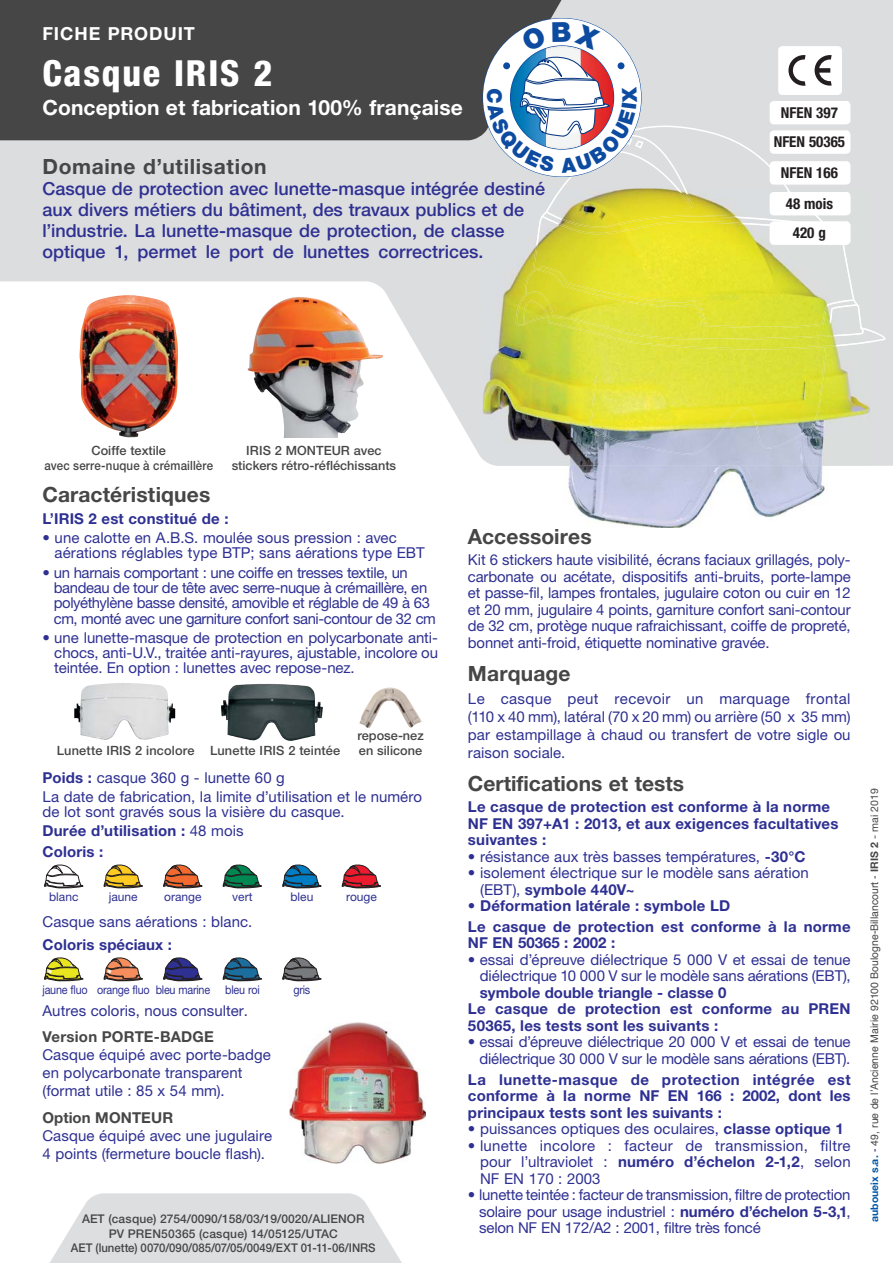
<style>
.page{position:relative;width:893px;height:1263px;background:#fff}
.page>*{position:absolute;margin:0;border:0;box-sizing:border-box;transform-origin:0 0}
.t1{font:800 condensed 36px "Helvetica Neue LT Std";letter-spacing:.05em;color:#fff}
.t2{font:700 21px "Helvetica Neue LT Std";letter-spacing:.005em;color:#464647}
.t3{font:700 21px "Helvetica Neue LT Std";letter-spacing:.005em;color:#fff}
.t4{font:700 21px "Helvetica Neue LT Std";letter-spacing:.03em;color:#464647}
.t5{font:500 18px/21px "Helvetica Neue LT Std";color:#2e3092}
.t6{font:700 18px "Helvetica Neue LT Std";letter-spacing:.05em;color:#fff}
.t7{font:15px/16.5px "Helvetica Neue LT Std";color:#2e3092}
.t8{font:700 15px/16.5px "Helvetica Neue LT Std";letter-spacing:.015em;color:#2e3092}
.t9{font:15px/15px "Helvetica Neue LT Std";letter-spacing:-.025em;color:#2e3092}
.t10{font:15px "Helvetica Neue LT Std";letter-spacing:-.03em;color:#2e3092}
.t11{font:700 condensed 15px/29.4px "Helvetica Neue LT Std";color:#231f20;text-align:center}
.t12{font:700 15px "Helvetica Neue LT Std";letter-spacing:.01em;color:#464647}
.t13{font:500 12.75px/15.3px "Helvetica Neue LT Std";color:#464647;text-align:center}
.t14{font:500 12px/14.4px "Helvetica Neue LT Std";color:#464647;text-align:center}
.t15{font:12px "Helvetica Neue LT Std";letter-spacing:-.02em;color:#2e3092;scale:.9 1}
.t16{font:12px "Helvetica Neue LT Std";letter-spacing:-.02em;color:#2e3092}
.t17{font:10.5px "Helvetica";color:#464647}
.s1{font-weight:700}
.s2{font-family:"Helvetica Neue LT Std";font-weight:700;color:#0057a8}
.s3{color:#201c70}
.s4{font-family:"Helvetica Neue LT Std";font-weight:700}
.s5{font-family:"Helvetica Neue LT Std"}
</style>
<div class="page">
<svg style="left:0;top:0;width:893px;height:466px;fill:#dcddde"></svg>
<div style="left:0;top:0;width:574px;height:140px;background:#464647"></div>
<div style="left:870px;top:190px;width:15px;height:160px;background:#dcddde"></div>
<svg style="left:50px;top:1193px;width:352px;height:70px;background:#e1e2e2"></svg>
<img style="left:79px;top:295px;width:99px;height:142px">
<div style="left:43px;top:445px;width:172px;height:25px;background:#fff"></div>
<img style="left:248px;top:297px;width:135px;height:140px">
<div style="left:224px;top:445px;width:180px;height:25px;background:#fff"></div>
<img style="left:74px;top:690px;width:101px;height:50px">
<img style="left:221px;top:700px;width:102px;height:41px">
<img style="left:359px;top:688px;width:63px;height:40px">
<svg style="left:44px;top:864px;width:40px;height:24px"></svg>
<svg style="left:104px;top:864px;width:39px;height:24px"></svg>
<svg style="left:163px;top:864px;width:39px;height:24px"></svg>
<svg style="left:223px;top:864px;width:39px;height:24px"></svg>
<svg style="left:282px;top:864px;width:39px;height:24px"></svg>
<svg style="left:342px;top:864px;width:39px;height:24px"></svg>
<svg style="left:44px;top:957px;width:40px;height:24px"></svg>
<svg style="left:104px;top:957px;width:39px;height:24px"></svg>
<svg style="left:163px;top:957px;width:39px;height:24px"></svg>
<svg style="left:223px;top:957px;width:39px;height:24px"></svg>
<svg style="left:282px;top:957px;width:39px;height:24px"></svg>
<img style="left:568px;top:466px;width:257px;height:62px">
<img style="left:483px;top:188px;width:387px;height:278px">
<img style="left:820px;top:243px;width:50px;height:107px">
<img style="left:566px;top:328px;width:254px;height:22px">
<img style="left:590px;top:348px;width:236px;height:107px">
<img style="left:582px;top:426px;width:24px;height:10px">
<img style="left:289px;top:1023px;width:137px;height:140px">
<svg style="left:483px;top:18px;width:374px;height:310px"></svg>
<p class="t6" style="left:43px;top:27px;width:154px">FICHE PRODUIT</p>
<h1 class="t1" style="left:43px;top:60px;width:231px">Casque IRIS 2</h1>
<h2 class="t3" style="left:43px;top:100px;width:422px">Conception et fabrication 100% française</h2>
<h2 class="t4" style="left:43px;top:159px;width:226px">Domaine d’utilisation</h2>
<p class="t5" style="left:43px;top:180px;width:504px">Casque de protection avec lunette-masque intégrée destiné aux divers métiers du bâtiment, des travaux publics et de l’industrie. La lunette-masque de protection, de classe optique 1, permet le port de lunettes correctrices.</p>
<p class="t11" style="left:774px;top:100px;width:73px">NFEN 397<br>NFEN 50365</p>
<p class="t11" style="left:781px;top:160px;width:58px">NFEN 166</p>
<p class="t11" style="left:786px;top:191px;width:49px">48 mois<br>420 g</p>
<p class="t13" style="left:45px;top:444px;width:170px">Coiffe textile<br>avec serre-nuque à crémaillère</p>
<p class="t13" style="left:232px;top:444px;width:166px">IRIS 2 MONTEUR avec stickers rétro-réfléchissants</p>
<h2 class="t2" style="left:43px;top:487px;width:169px">Caractéristiques</h2>
<p class="t8" style="left:43px;top:512px;width:187px">L’IRIS 2 est constitué de :</p>
<p class="t7" style="left:55px;top:532px;width:372px;line-height:15px;text-indent:-12px">• une calotte en A.B.S. moulée sous pression : avec aérations réglables type BTP; sans aérations type EBT</p>
<p class="t9" style="left:54px;top:567px;width:378px;text-indent:-11px">• un harnais comportant : une coiffe en tresses textile, un bandeau de tour de tête avec serre-nuque à crémaillère, en polyéthylène basse densité, amovible et réglable de 49 à 63</p>
<p class="t10" style="left:54px;top:613px;width:384px">cm, monté avec une garniture confort sani-contour de 32 cm</p>
<p class="t7" style="left:54px;top:632px;width:385px;line-height:15px;text-align:justify;text-indent:-12px">• une lunette-masque de protection en polycarbonate anti&shy;chocs, anti-U.V., traitée anti-rayures, ajustable, incolore ou teintée. En option : lunettes avec repose-nez.</p>
<p class="t13" style="left:357px;top:729px;width:68px;text-align:left">repose-nez en silicone</p>
<p class="t7" style="left:43px;top:770px;width:381px;line-height:19.2px"><span class="s1">Poids :</span> casque 360 g - lunette 60 g<br>La date de fabrication, la limite d’utilisation et le numéro</p>
<p class="t7" style="left:43px;top:804px;width:304px;line-height:19.2px">de lot sont gravés sous la visière du casque.<br><span class="s1">Durée d’utilisation :</span> 48 mois</p>
<p class="t8" style="left:43px;top:845px;width:62px">Coloris :</p>
<p class="t16" style="left:49px;top:892px;width:31px">blanc</p>
<p class="t16" style="left:109px;top:892px;width:30px">jaune</p>
<p class="t16" style="left:164px;top:892px;width:39px">orange</p>
<p class="t16" style="left:232px;top:892px;width:22px">vert</p>
<p class="t16" style="left:290px;top:892px;width:24px">bleu</p>
<p class="t16" style="left:346px;top:892px;width:32px">rouge</p>
<p class="t7" style="left:43px;top:915px;width:211px">Casque sans aérations : blanc.</p>
<p class="t8" style="left:43px;top:938px;width:131px">Coloris spéciaux :</p>
<p class="t15" style="left:43px;top:985px;width:243px">jaune fluo orange fluo bleu marine bleu roi</p>
<p class="t15" style="left:293px;top:985px;width:20px">gris</p>
<p class="t7" style="left:43px;top:1004px;width:207px">Autres coloris, nous consulter.</p>
<p class="t12" style="left:43px;top:1032px;width:173px">Version PORTE-BADGE</p>
<p class="t7" style="left:43px;top:1048px;width:230px;line-height:18px">Casque équipé avec porte-badge en polycarbonate transparent (format utile : 85 x 54 mm).</p>
<p class="t12" style="left:43px;top:1112px;width:132px">Option MONTEUR</p>
<p class="t7" style="left:43px;top:1128px;width:231px;line-height:18px">Casque équipé avec une jugulaire<br>4 points (fermeture boucle flash).</p>
<p class="t13" style="left:57px;top:744px;width:285px">Lunette IRIS 2 incolore Lunette IRIS 2 teintée</p>
<p class="t14" style="left:71px;top:1213px;width:306px">AET (casque) 2754/0090/158/03/19/0020/ALIENOR<br>PV PREN50365 (casque) 14/05125/UTAC<br>AET (lunette) 0070/090/085/07/05/0049/EXT 01-11-06/INRS</p>
<h2 class="t2" style="left:468px;top:529px;width:125px">Accessoires</h2>
<p class="t7" style="left:468px;top:553px;width:384px;text-align:justify">Kit 6 stickers haute visibilité, écrans faciaux grillagés, poly&shy;carbonate ou acétate, dispositifs anti-bruits, porte-lampe et passe-fil, lampes frontales, jugulaire coton ou cuir en 12 et 20 mm, jugulaire 4 points, garniture confort sani-contour de 32 cm, protège nuque rafraichissant, coiffe de propreté, bonnet anti-froid, étiquette nominative gravée.</p>
<h2 class="t2" style="left:468px;top:666px;width:104px">Marquage</h2>
<p class="t7" style="left:468px;top:691px;width:384px;line-height:18px;text-align:justify">Le casque peut recevoir un marquage frontal (110 x 40 mm), latéral (70 x 20 mm) ou arrière (50 x 35 mm) par estampillage à chaud ou transfert de votre sigle ou raison sociale.</p>
<h2 class="t2" style="left:468px;top:776px;width:218px">Certifications et tests</h2>
<p class="t8" style="left:468px;top:800px;width:372px">Le casque de protection est conforme à la norme<br>NF EN 397+A1 : 2013, et aux exigences facultatives suivantes :</p>
<p class="t7" style="left:468px;top:850px;width:339px">• résistance aux très basses températures, <span class="s1">-30°C</span></p>
<p class="t7" style="left:480px;top:866px;width:330px;text-indent:-12px">• isolement électrique sur le modèle sans aération (EBT), <span class="s1">symbole 440V~</span></p>
<p class="t8" style="left:468px;top:897px;width:384px;line-height:20.7px">• Déformation latérale : symbole LD<br>Le casque de protection est conforme à la norme</p>
<p class="t8" style="left:468px;top:936px;width:149px">NF EN 50365 : 2002 :</p>
<p class="t7" style="left:468px;top:953px;width:384px;text-align:right">• essai d’épreuve diélectrique 5 000 V et essai de tenue diélectrique 10 000 V sur le modèle sans aérations (EBT),</p>
<p class="t8" style="left:468px;top:986px;width:384px;text-indent:12px">symbole double triangle - classe 0<br>Le casque de protection est conforme au PREN<br>50365, les tests sont les suivants :</p>
<p class="t7" style="left:468px;top:1035px;width:384px;text-align:right"><span class="s1">•</span> essai d’épreuve diélectrique 20 000 V et essai de tenue diélectrique 30 000 V sur le modèle sans aérations (EBT).</p>
<p class="t8" style="left:468px;top:1073px;width:384px;text-align:justify">La lunette-masque de protection intégrée est conforme à la norme NF EN 166 : 2002, dont les principaux tests sont les suivants :</p>
<p class="t7" style="left:468px;top:1122px;width:377px">• puissances optiques des oculaires, <span class="s1">classe optique 1</span></p>
<p class="t7" style="left:480px;top:1139px;width:372px;text-align:justify;text-indent:-12px">• lunette incolore : facteur de transmission, filtre pour l’ultraviolet : <span class="s1">numéro d’échelon 2-1,2</span>, selon NF EN 170 : 2003</p>
<p class="t7" style="left:479px;top:1188px;width:373px;text-align:justify;text-indent:-11px">• lunette teintée : facteur de transmission, filtre de protection solaire pour usage industriel : <span class="s1">numéro d’échelon 5-3,1</span>, selon NF EN 172/A2 : 2001, filtre très foncé</p>
<p class="t17" style="left:870px;top:1222px;width:435px;rotate:-90deg"><span class="s2">auboueix s.a.</span> <span class="s3">-</span> 49, rue de l’Ancienne Mairie 92100 Boulogne-Billancourt - <span class="s4">IRIS 2</span> <span class="s5">- mai 2019</span></p>
</div>
